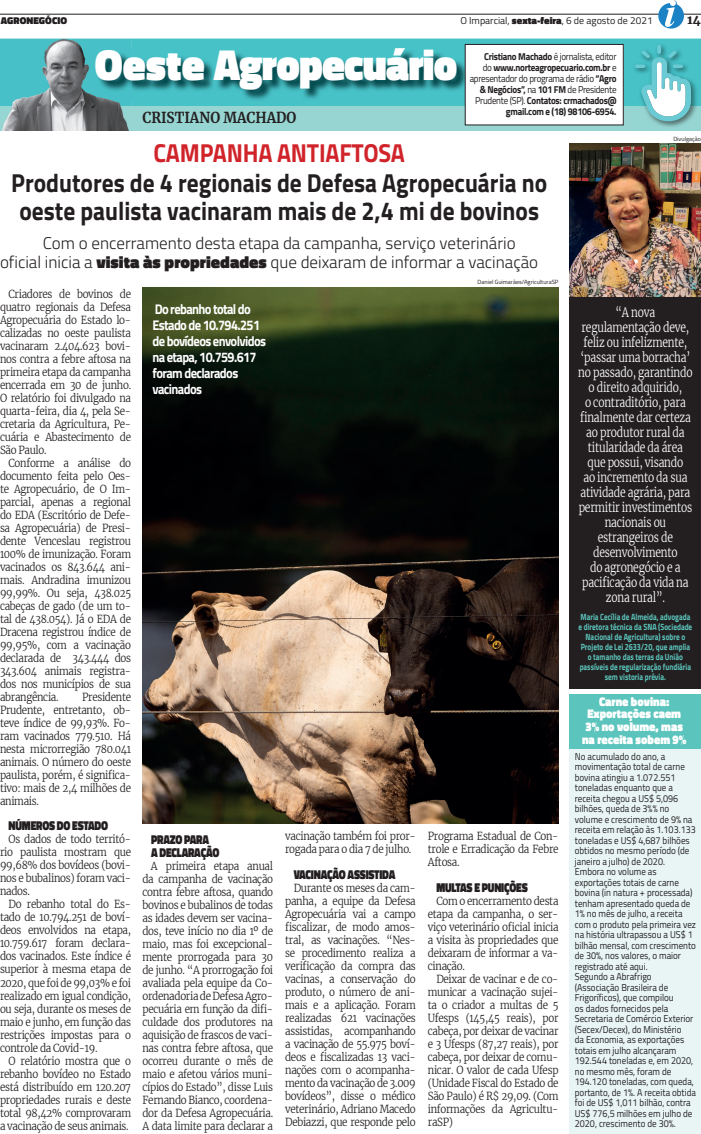
<style>
.page{position:relative;width:701px;height:1134px;background:#fff}
.page>*{position:absolute;margin:0;border:0;box-sizing:border-box;transform-origin:0 0}
.t1{font:900 44px "Titillium Web";letter-spacing:-.02em;color:#fff;scale:.95 1}
.t2{font:700 26px/28px "Titillium Web";color:#231f20;text-align:center;scale:.9 1}
.t3{font:700 26px "Titillium Web";letter-spacing:-.01em;color:#d1232a;scale:.9 1}
.t4{font:300 17px/19px "Titillium Web";color:#231f20}
.t5{font:700 15px "Merriweather";color:#231f20;scale:.9 1}
.t6{font:700 14px/16px "Titillium Web";letter-spacing:-.05em;color:#fff;scale:.9 1}
.t7{font:300 13px/15px "Merriweather";letter-spacing:-.02em;color:#fff;text-align:center;scale:.8 1}
.t8{font:900 13px/13px "Titillium Web";letter-spacing:-.02em;color:#231f20;scale:.8 1}
.t9{font:900 12.6px/12.6px "Titillium Web";color:#fff;text-align:center;scale:.9 1}
.t10{font:900 12px "Merriweather";color:#231f20}
.t11{font:300 11px/13px "Merriweather";letter-spacing:-.03em;color:#231f20;text-align:justify;scale:.9 1}
.t12{font:10px/10.5px "Titillium Web";color:#231f20;scale:.9 1}
.t13{font:700 10px/11px "Titillium Web";letter-spacing:-.03em;color:#231f20;text-align:right;scale:.9 1}
.t14{font:10px "Titillium Web";color:#231f20}
.t15{font:900 10px "Titillium Web";letter-spacing:.01em;color:#231f20}
.t16{font:700 9px/10px "Titillium Web";color:#5bc4bc;text-align:center;scale:.8 1}
.t17{font:6px "Titillium Web";color:#231f20}
.s1{font-weight:900}
.s2{font-weight:400}
</style>
<div class="page">
<div style="left:569px;top:736px;width:131px;height:398px;background:#e8f5f4"></div>
<div style="left:569px;top:297px;width:131px;height:392px;background:#231f20"></div>
<div style="left:131px;top:39px;width:569px;height:67px;background:#47c2c7"></div>
<hr style="left:0;top:14px;width:700px;height:1px;background:#231f20">
<div style="left:658px;top:3px;width:25px;height:26px;background:#1b82c5;border-radius:50%"></div>
<svg style="left:664px;top:0;width:12px;height:27px"></svg>
<div style="left:0;top:106px;width:700px;height:24px;background:#96d5d2"></div>
<img style="left:0;top:39px;width:131px;height:91px">
<img style="left:97px;top:49px;width:367px;height:52px">
<div style="left:465px;top:44px;width:158px;height:81px;background:#fff"></div>
<div style="left:464px;top:44px;width:159px;height:81px;border:1px solid #231f20"></div>
<div style="left:569px;top:694px;width:131px;height:54px;background:#5bc4bc"></div>
<img style="left:628px;top:40px;width:72px;height:87px">
<svg style="left:634px;top:44px;width:56px;height:80px"></svg>
<img style="left:569px;top:144px;width:131px;height:153px">
<img style="left:142px;top:287px;width:416px;height:536px">
<p class="t15" style="left:1px;top:13px;width:68px">AGRONEGÓCIO</p>
<p class="t14" style="left:460px;top:13px;width:194px">O Imparcial, <span class="s1">sexta-feira</span>, 6 de agosto de 2021</p>
<p class="t10" style="left:686px;top:11px;width:15px">14</p>
<h1 class="t1" style="left:95px;top:32px;width:382px">Oeste Agropecuário</h1>
<p class="t13" style="left:469px;top:50px;width:164px">Cristiano Machado <span class="s2">é jornalista, editor<br>do</span> www.norteagropecuario.com.br <span class="s2">e apresentador do programa de rádio</span> “Agro &amp; Negócios”, <span class="s2">na</span> 101 FM <span class="s2">de Presidente Prudente (SP).</span> Contatos: crmachados@ gmail.com e (18) 98106-6954.</p>
<h3 class="t5" style="left:142px;top:107px;width:172px">CRISTIANO MACHADO</h3>
<h2 class="t3" style="left:153px;top:133px;width:281px">CAMPANHA ANTIAFTOSA</h2>
<h2 class="t2" style="left:11px;top:168px;width:596px">Produtores de 4 regionais de Defesa Agropecuária no oeste paulista vacinaram mais de 2,4 mi de bovinos</h2>
<h3 class="t4" style="left:0;top:233px;width:539px;text-indent:43px">Com o encerramento desta etapa da campanha, serviço veterinário oficial inicia a <span class="s1">visita às propriedades</span> que deixaram de informar a vacinação</h3>
<p class="t17" style="left:477px;top:277px;width:82px">Daniel Guimarães/AgriculturaSP</p>
<p class="t17" style="left:673px;top:135px;width:29px">Divulgação</p>
<p class="t11" style="left:0;top:287px;width:147px;text-indent:9px">Criadores de bovinos de quatro regionais da Defesa Agropecuária do Estado lo&shy;calizadas no oeste paulista vacinaram 2.404.623 bovi&shy;nos contra a febre aftosa na primeira etapa da campanha encerrada em 30 de junho.<br>O relatório foi divulgado na quarta-feira, dia 4, pela Se&shy;cretaria da Agricultura, Pe&shy;cuária e Abastecimento de São Paulo.</p>
<p class="t11" style="left:0;top:456px;width:147px;text-indent:9px">Conforme a análise do documento feita pelo Oes&shy;te Agropecuário, de O Im&shy;parcial, apenas a regional do EDA (Escritório de Defe&shy;sa Agropecuária) de Presi&shy;dente Venceslau registrou 100% de imunização. Foram vacinados os 843.644 ani&shy;mais. Andradina imunizou 99,99%. Ou seja, 438.025 cabeças de gado (de um to&shy;tal de 438.054). Já o EDA de Dracena registrou índice de 99,95%, com a vacinação declarada de 343.444 dos 343.604 animais registra&shy;dos nos municípios de sua abrangência.</p>
<p class="t11" style="left:0;top:690px;width:147px;text-indent:82px">Presidente Prudente, entretanto, ob&shy;teve índice de 99,93%. Fo&shy;ram vacinados 779.510. Há nesta microrregião 780.041 animais. O número do oeste paulista, porém, é significa&shy;tivo: mais de 2,4 milhões de animais.</p>
<p class="t8" style="left:9px;top:819px;width:126px">NÚMEROS DO ESTADO</p>
<p class="t11" style="left:0;top:833px;width:147px;text-indent:9px">Os dados de todo territó&shy;rio paulista mostram que 99,68% dos bovídeos (bovi&shy;nos e bubalinos) foram vaci&shy;nados.</p>
<p class="t11" style="left:0;top:898px;width:147px;text-indent:9px">Do rebanho total do Es&shy;tado de 10.794.251 de boví&shy;deos envolvidos na etapa, 10.759.617 foram declara&shy;dos vacinados. Este índice é superior à mesma etapa de 2020, que foi de 99,03% e foi realizado em igual condição, ou seja, durante os meses de maio e junho, em função das restrições impostas para o controle da Covid-19.</p>
<p class="t11" style="left:0;top:1054px;width:147px;text-indent:9px">O relatório mostra que o rebanho bovídeo no Estado está distribuído em 120.207 propriedades rurais e deste total 98,42% comprovaram a vacinação de seus animais.</p>
<p class="t6" style="left:152px;top:300px;width:127px">Do rebanho total do<br>Estado de 10.794.251 de bovídeos envolvidos na etapa, 10.759.617 foram declarados vacinados</p>
<p class="t8" style="left:151px;top:833px;width:87px">PRAZO PARA<br>A DECLARAÇÃO</p>
<p class="t11" style="left:142px;top:859px;width:147px;text-indent:9px">A primeira etapa anual da campanha de vacinação contra febre aftosa, quando bovinos e bubalinos de todas as idades devem ser vacina&shy;dos, teve início no dia 1º de maio, mas foi excepcional&shy;mente prorrogada para 30 de junho. “A prorrogação foi avaliada pela equipe da Co&shy;ordenadoria de Defesa Agro&shy;pecuária em função da difi&shy;culdade dos produtores na aquisição de frascos de vaci&shy;nas contra febre aftosa, que ocorreu durante o mês de maio e afetou vários muni&shy;cípios do Estado”, disse Luis Fernando Bianco, coordena&shy;dor da Defesa Agropecuária.<br>A data limite para declarar a</p>
<p class="t11" style="left:285px;top:829px;width:147px">vacinação também foi pror&shy;rogada para o dia 7 de julho.</p>
<p class="t8" style="left:293px;top:868px;width:128px">VACINAÇÃO ASSISTIDA</p>
<p class="t11" style="left:285px;top:881px;width:147px;text-indent:9px">Durante os meses da cam&shy;panha, a equipe da Defesa Agropecuária vai a campo fiscalizar, de modo amos&shy;tral, as vacinações. “Nes&shy;se procedimento realiza a verificação da compra das vacinas, a conservação do produto, o número de ani&shy;mais e a aplicação. Foram realizadas 621 vacinações assistidas, acompanhando a vacinação de 55.975 boví&shy;deos e fiscalizadas 13 vaci&shy;nações com o acompanha&shy;mento da vacinação de 3.009 bovídeos”, disse o médico veterinário, Adriano Macedo Debiazzi, que responde pelo</p>
<p class="t11" style="left:427px;top:829px;width:147px">Programa Estadual de Con&shy;trole e Erradicação da Febre Aftosa.</p>
<p class="t8" style="left:436px;top:881px;width:116px">MULTAS E PUNIÇÕES</p>
<p class="t11" style="left:427px;top:894px;width:147px;text-indent:9px">Com o encerramento desta etapa da campanha, o ser&shy;viço veterinário oficial inicia a visita às propriedades que deixaram de informar a va&shy;cinação.</p>
<p class="t11" style="left:427px;top:972px;width:147px;text-indent:9px">Deixar de vacinar e de co&shy;municar a vacinação sujei&shy;ta o criador a multas de 5<br>Ufesps (145,45 reais), por cabeça, por deixar de vacinar e 3 Ufesps (87,27 reais), por cabeça, por deixar de comu&shy;nicar. O valor de cada Ufesp (Unidade Fiscal do Estado de São Paulo) é R$ 29,09. (Com informações da Agricultu&shy;raSP)</p>
<p class="t7" style="left:578px;top:304px;width:144px">“A nova regulamentação deve, feliz ou infelizmente, ‘passar uma borracha’ no passado, garantindo o direito adquirido,<br>o contraditório, para finalmente dar certeza ao produtor rural da titularidade da área que possui, visando<br>ao incremento da sua atividade agrária, para permitir investimentos nacionais ou estrangeiros de desenvolvimento<br>do agronegócio e a pacificação da vida na zona rural”.</p>
<p class="t16" style="left:578px;top:612px;width:144px">Maria Cecília de Almeida, advogada e diretora técnica da SNA (Sociedade<br>Nacional de Agricultura) sobre o<br>Projeto de Lei 2633/20, que amplia o tamanho das terras da União passíveis de regularização fundiária sem vistoria prévia.</p>
<p class="t9" style="left:581px;top:695px;width:117px">Carne bovina:<br>Exportações caem<br>3% no volume, mas na receita sobem 9%</p>
<p class="t12" style="left:574px;top:750px;width:136px">No acumulado do ano, a movimentação total de carne bovina atingiu a 1.072.551 toneladas enquanto que a receita chegou a US$ 5,096 bilhões, queda de 3%% no volume e crescimento de 9% na receita em relação às 1.103.133 toneladas e US$ 4,687 bilhões obtidos no mesmo período (de janeiro a julho) de 2020.<br>Embora no volume as exportações totais de carne bovina (in natura + processada) tenham apresentado queda de<br>1% no mês de julho, a receita com o produto pela primeira vez na história ultrapassou a US$ 1 bilhão mensal, com crescimento de 30%, nos valores, o maior registrado até aqui.<br>Segundo a Abrafrigo (Associação Brasileira de<br>Frigoríficos), que compilou<br>os dados fornecidos pela<br>Secretaria de Comércio Exterior (Secex/Decex), do Ministério<br>da Economia, as exportações totais em julho alcançaram<br>192.544 toneladas e, em 2020, no mesmo mês, foram de<br>194.120 toneladas, com queda, portanto, de 1%. A receita obtida foi de US$ 1,011 bilhão, contra<br>US$ 776,5 milhões em julho de<br>2020, crescimento de 30%.</p>
</div>
